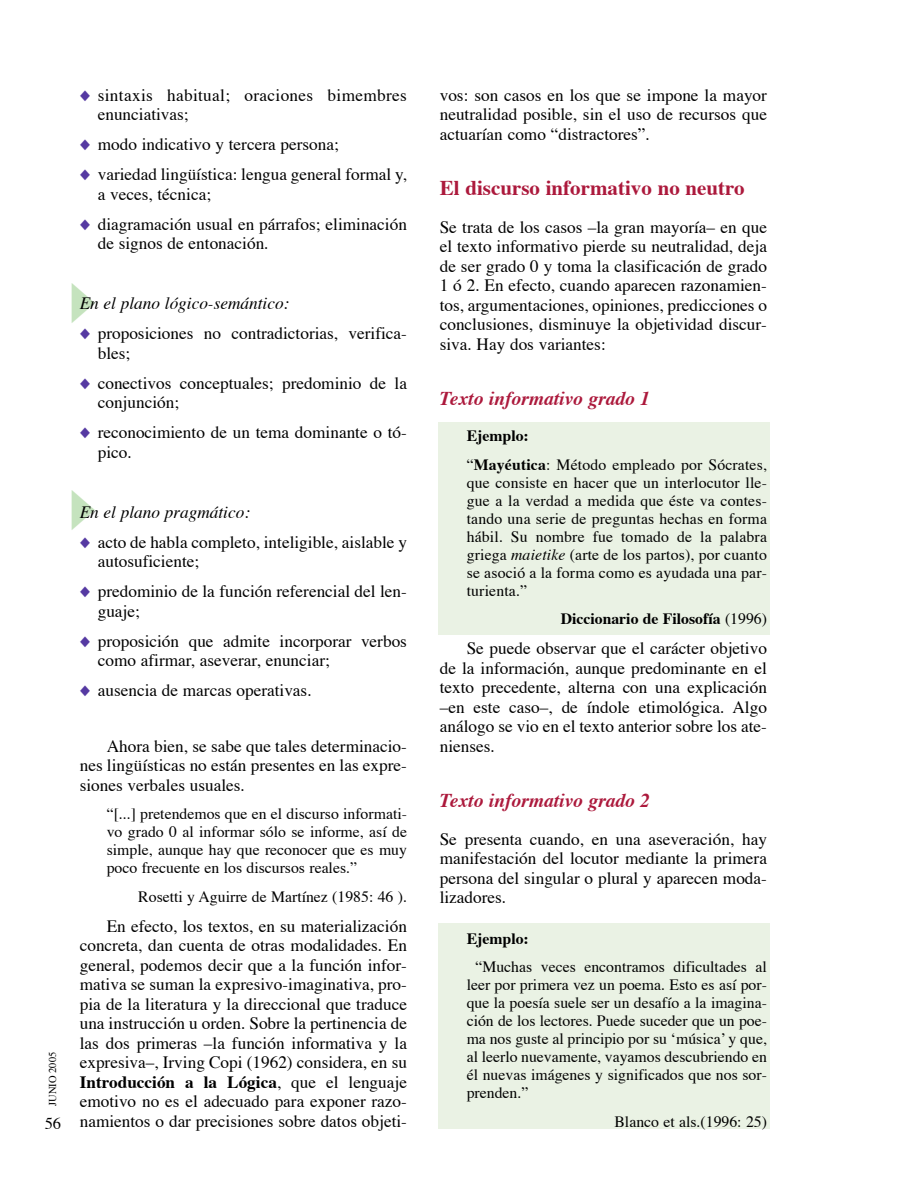
<style>
.page{position:relative;width:918px;height:1188px;background:#fff}
.page>*{position:absolute;margin:0;border:0;box-sizing:border-box;transform-origin:0 0}
.t1{font:700 21px "Times";color:#ac193c}
.t2{font:italic 700 19.5px "Times";color:#ac193c}
.t3{font:17.25px/19.5px "Times";color:#000}
.t4{font:17.25px/19.5px "Times";letter-spacing:.02em;color:#000}
.t5{font:italic 17.25px "Times";color:#000}
.t6{font:16.5px "Times";color:#000}
.t7{font:15.75px/18px "Times";color:#000;text-align:justify}
.t8{font:700 15.75px "Times";color:#000}
.t9{font:10.5px "Times";color:#000}
.s1{color:#5539a2}
.s2{font-weight:700}
.s3{font-style:italic}
.s4{font-weight:400}
</style>
<div class="page">
<div style="left:438px;top:923px;width:331px;height:206px;background:#eaf2e4"></div>
<div style="left:438px;top:423px;width:331px;height:212px;background:#eaf2e4"></div>
<p class="t9" style="left:48px;top:1106px;width:56px;rotate:-90deg">JUNIO 2005</p>
<p class="t6" style="left:45px;top:1117px;width:18px">56</p>
<p class="t4" style="left:98px;top:87px;width:311px;text-indent:-18px"><span class="s1">◆</span> sintaxis habitual; oraciones bimembres enun cia ti vas;</p>
<p class="t3" style="left:80px;top:136px;width:261px"><span class="s1">◆</span> mo do in di ca ti vo y ter ce ra per so na;</p>
<p class="t3" style="left:98px;top:166px;width:311px;text-indent:-18px"><span class="s1">◆</span> va rie dad lin güís ti ca: len gua ge ne ral for mal y, a ve ces, téc ni ca;</p>
<p class="t3" style="left:98px;top:216px;width:311px;text-indent:-18px"><span class="s1">◆</span> dia gra ma ción usual en pá rra fos; eli mi na ción de sig nos de en to na ción.</p>
<p class="t5" style="left:80px;top:296px;width:211px">En el pla no ló gi co-se mán ti co:</p>
<p class="t3" style="left:98px;top:325px;width:311px;text-indent:-18px"><span class="s1">◆</span> pro po si cio nes no con tra dic to rias, ve ri fi ca - bles;</p>
<p class="t3" style="left:98px;top:375px;width:311px;text-indent:-18px"><span class="s1">◆</span> co nec ti vos con cep tua les; pre do mi nio de la con jun ción;</p>
<p class="t3" style="left:98px;top:424px;width:311px;text-indent:-18px"><span class="s1">◆</span> re co no ci mien to de un te ma do mi nan te o tó - pi co.</p>
<p class="t5" style="left:80px;top:505px;width:172px">En el pla no prag má ti co:</p>
<p class="t3" style="left:98px;top:534px;width:311px;text-indent:-18px"><span class="s1">◆</span> ac to de ha bla com ple to, in te li gi ble, ais la ble y au to su fi cien te;</p>
<p class="t3" style="left:98px;top:583px;width:311px;text-indent:-18px"><span class="s1">◆</span> pre do mi nio de la fun ción re fe ren cial del len - gua je;</p>
<p class="t3" style="left:98px;top:633px;width:311px;text-indent:-18px"><span class="s1">◆</span> pro po si ción que ad mi te in cor po rar ver bos co mo afir mar, ase ve rar, enun ciar;</p>
<p class="t3" style="left:80px;top:682px;width:233px"><span class="s1">◆</span> au sen cia de mar cas ope ra ti vas.</p>
<p class="t3" style="left:80px;top:738px;width:329px;text-align:justify;text-indent:27px">Aho ra bien, se sa be que ta les de ter mi na cio - nes lin güís ti cas no es tán pre sen tes en las ex pre - sio nes ver ba les usua les.</p>
<p class="t7" style="left:107px;top:806px;width:302px">“[...] pre ten de mos que en el dis cur so in for ma ti - vo gra do 0 al in for mar só lo se in for me, así de sim ple, aun que hay que re co no cer que es muy po co fre cuen te en los dis cur sos rea les.”</p>
<p class="t7" style="left:138px;top:889px;width:270px">Ro set ti y Agui rre de Mar tí nez (1985: 46 ).</p>
<p class="t3" style="left:80px;top:918px;width:329px;text-align:justify;text-indent:27px">En efec to, los tex tos, en su ma te ria li za ción con cre ta, dan cuen ta de otras mo da li da des. En ge ne ral, po de mos de cir que a la fun ción in for - ma ti va se su man la ex pre si vo-ima gi na ti va, pro - pia de la li te ra tu ra y la di rec cio nal que tra du ce una ins truc ción u or den. So bre la per ti nen cia de las dos pri me ras –la fun ción in for ma ti va y la ex pre si va–, Ir ving Co pi (1962) con si de ra, en su <span class="s2">In tro duc ción a la Ló gi ca</span>, que el len gua je emo ti vo no es el ade cua do pa ra ex po ner ra zo - na mien tos o dar pre ci sio nes so bre da tos ob je ti -</p>
<p class="t3" style="left:440px;top:87px;width:329px;text-align:justify">vos: son ca sos en los que se im po ne la ma yor neu tra li dad po si ble, sin el uso de re cur sos que ac tua rían co mo “dis trac to res”.</p>
<p class="t1" style="left:440px;top:180px;width:307px">El dis cur so in for ma ti vo no neu tro</p>
<p class="t3" style="left:440px;top:219px;width:329px;text-align:justify">Se tra ta de los ca sos –la gran ma yo ría– en que el tex to in for ma ti vo pier de su neu tra li dad, de ja de ser gra do 0 y to ma la cla si fi ca ción de gra do 1 ó 2. En efec to, cuan do apa re cen ra zo na mien - tos, argu men ta cio nes, opi nio nes, pre dic cio nes o con clu sio nes, dis mi nu ye la ob je ti vi dad dis cur - si va. Hay dos va rian tes:</p>
<p class="t2" style="left:440px;top:391px;width:212px">Tex to in for ma ti vo gra do 1</p>
<p class="t7" style="left:467px;top:423px;width:302px;line-height:28.5px"><span class="s2">Ejem plo:<br></span>“<span class="s2">Mayéutica</span>: Método empleado por Sócrates,</p>
<p class="t7" style="left:467px;top:475px;width:302px">que consiste en hacer que un interlocutor lle&shy;gue a la verdad a medida que éste va contes&shy;tando una serie de preguntas hechas en forma hábil. Su nombre fue tomado de la palabra griega <span class="s3">maietike</span> (arte de los partos), por cuanto se asoció a la forma como es ayudada una par&shy;turienta.”</p>
<p class="t8" style="left:561px;top:613px;width:208px">Dic cio na rio de Fi lo so fía <span class="s4">(1996)</span></p>
<p class="t3" style="left:440px;top:640px;width:329px;text-align:justify;text-indent:27px">Se pue de ob ser var que el ca rác ter ob je ti vo de la in for ma ción, aun que pre do mi nan te en el tex to pre ce den te, al ter na con una ex pli ca ción –en es te ca so–, de ín do le eti mo ló gi ca. Al go aná lo go se vio en el tex to an te rior so bre los ate - nien ses.</p>
<p class="t2" style="left:440px;top:793px;width:212px">Tex to in for ma ti vo gra do 2</p>
<p class="t3" style="left:440px;top:831px;width:329px;text-align:justify">Se pre sen ta cuan do, en una ase ve ra ción, hay ma ni fes ta ción del lo cu tor me dian te la pri me ra per so na del sin gu lar o plu ral y apa re cen mo da - li za do res.</p>
<p class="t8" style="left:467px;top:932px;width:64px">Ejem plo:</p>
<p class="t7" style="left:467px;top:960px;width:302px;text-indent:9px">“Mu chas ve ces en con tra mos di fi cul ta des al leer por pri me ra vez un poe ma. Es to es así por - que la poe sía sue le ser un de sa fío a la ima gi na - ción de los lec to res. Pue de su ce der que un poe - ma nos gus te al prin ci pio por su ‘mú si ca’ y que, al leer lo nue va men te, va ya mos des cu brien do en él nue vas imá ge nes y sig ni fi ca dos que nos sor - pren den.”</p>
<p class="t7" style="left:614px;top:1114px;width:154px">Blan co et als.(1996: 25)</p>
</div>
